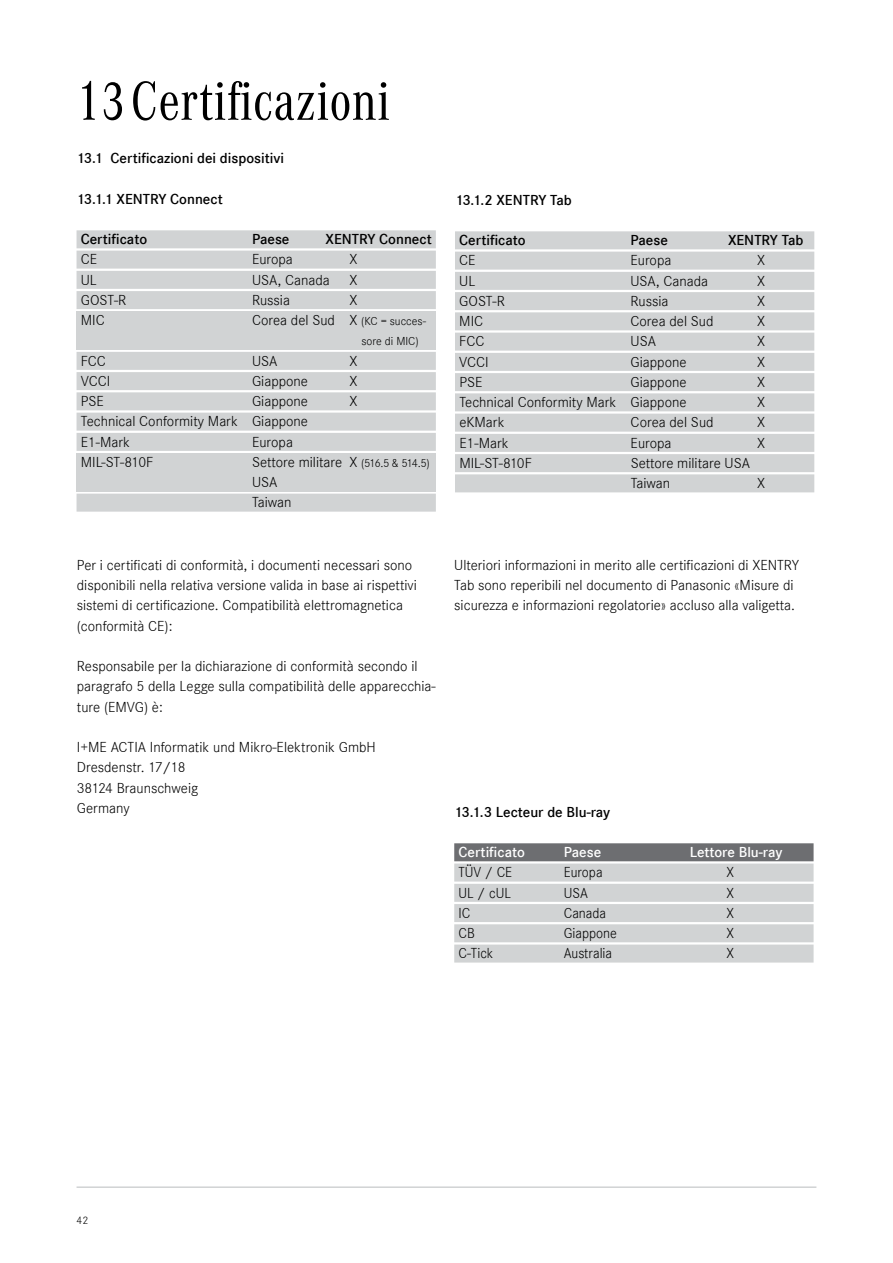
<style>
.page{position:relative;width:893px;height:1263px;background:#fff}
.page>*{position:absolute;margin:0;border:0;box-sizing:border-box;transform-origin:0 0}
.t1{font:57px "Corporate A Con";color:#000}
.t2{font:15px/20.2px "Corporate S Ligh";color:#000}
.t3{font:600 15px "Corporate S";color:#000}
.t4{font:15px "Corporate S Ligh";color:#000;scale:.95 1}
.t5{font:600 15px "Corporate S";color:#fff}
.t6{font:12px "Corporate S Ligh";color:#000}
.t7{font:11.25px "Corporate S Ligh";color:#000}
.s1{font-size:12px}
</style>
<div class="page">
<hr style="left:77px;top:1186px;width:739px;height:2px;background:#d1d3d4">
<div style="left:77px;top:453px;width:359px;height:38px;background:#d1d3d4"></div>
<div style="left:77px;top:312px;width:359px;height:38px;background:#d1d3d4"></div>
<div style="left:77px;top:230px;width:359px;height:18px;background:#d1d3d4"></div>
<div style="left:77px;top:251px;width:359px;height:18px;background:#d1d3d4"></div>
<div style="left:77px;top:271px;width:359px;height:18px;background:#d1d3d4"></div>
<div style="left:77px;top:291px;width:359px;height:18px;background:#d1d3d4"></div>
<div style="left:77px;top:311px;width:359px;height:18px;background:#d1d3d4"></div>
<div style="left:77px;top:352px;width:359px;height:18px;background:#d1d3d4"></div>
<div style="left:77px;top:372px;width:359px;height:18px;background:#d1d3d4"></div>
<div style="left:77px;top:392px;width:359px;height:18px;background:#d1d3d4"></div>
<div style="left:77px;top:413px;width:359px;height:18px;background:#d1d3d4"></div>
<div style="left:77px;top:433px;width:359px;height:18px;background:#d1d3d4"></div>
<div style="left:77px;top:494px;width:359px;height:18px;background:#d1d3d4"></div>
<div style="left:455px;top:231px;width:359px;height:18px;background:#d1d3d4"></div>
<div style="left:455px;top:252px;width:359px;height:18px;background:#d1d3d4"></div>
<div style="left:455px;top:272px;width:359px;height:18px;background:#d1d3d4"></div>
<div style="left:455px;top:292px;width:359px;height:18px;background:#d1d3d4"></div>
<div style="left:455px;top:312px;width:359px;height:18px;background:#d1d3d4"></div>
<div style="left:455px;top:333px;width:359px;height:18px;background:#d1d3d4"></div>
<div style="left:455px;top:353px;width:359px;height:18px;background:#d1d3d4"></div>
<div style="left:455px;top:373px;width:359px;height:18px;background:#d1d3d4"></div>
<div style="left:455px;top:393px;width:359px;height:18px;background:#d1d3d4"></div>
<div style="left:455px;top:414px;width:359px;height:18px;background:#d1d3d4"></div>
<div style="left:455px;top:434px;width:359px;height:18px;background:#d1d3d4"></div>
<div style="left:455px;top:454px;width:359px;height:18px;background:#d1d3d4"></div>
<div style="left:455px;top:474px;width:359px;height:18px;background:#d1d3d4"></div>
<div style="left:454px;top:843px;width:360px;height:18px;background:#6d6e71"></div>
<div style="left:454px;top:863px;width:360px;height:18px;background:#d1d3d4"></div>
<div style="left:454px;top:884px;width:360px;height:18px;background:#d1d3d4"></div>
<div style="left:454px;top:904px;width:360px;height:18px;background:#d1d3d4"></div>
<div style="left:454px;top:924px;width:360px;height:18px;background:#d1d3d4"></div>
<div style="left:454px;top:944px;width:360px;height:18px;background:#d1d3d4"></div>
<h1 class="t1" style="left:77px;top:70px;width:315px">13Certificazioni</h1>
<p class="t3" style="left:77px;top:149px;width:209px">13.1 Certificazioni dei dispositivi</p>
<p class="t3" style="left:77px;top:190px;width:148px">13.1.1 XENTRY Connect</p>
<p class="t3" style="left:81px;top:230px;width:68px">Certificato</p>
<p class="t3" style="left:252px;top:230px;width:39px">Paese</p>
<p class="t3" style="left:326px;top:230px;width:108px">XENTRY Connect</p>
<p class="t2" style="left:81px;top:249px;width:18px">CE</p>
<p class="t2" style="left:252px;top:249px;width:42px">Europa</p>
<p class="t2" style="left:350px;top:249px;width:9px">X</p>
<p class="t2" style="left:81px;top:270px;width:18px">UL</p>
<p class="t2" style="left:252px;top:270px;width:79px">USA, Canada</p>
<p class="t2" style="left:350px;top:270px;width:9px">X</p>
<p class="t2" style="left:81px;top:290px;width:47px">GOST-R</p>
<p class="t2" style="left:252px;top:290px;width:39px">Russia</p>
<p class="t2" style="left:350px;top:290px;width:9px">X</p>
<p class="t2" style="left:81px;top:310px;width:25px">MIC</p>
<p class="t2" style="left:252px;top:310px;width:175px">Corea del Sud X <span class="s1">(KC = succes-</span></p>
<p class="t6" style="left:362px;top:335px;width:59px">sore di MIC)</p>
<p class="t2" style="left:81px;top:351px;width:27px">FCC</p>
<p class="t2" style="left:252px;top:351px;width:27px">USA</p>
<p class="t2" style="left:350px;top:351px;width:9px">X</p>
<p class="t2" style="left:81px;top:371px;width:31px">VCCI</p>
<p class="t2" style="left:252px;top:371px;width:58px">Giappone</p>
<p class="t2" style="left:350px;top:371px;width:9px">X</p>
<p class="t2" style="left:81px;top:391px;width:25px">PSE</p>
<p class="t2" style="left:252px;top:391px;width:58px">Giappone</p>
<p class="t2" style="left:350px;top:391px;width:9px">X</p>
<p class="t2" style="left:81px;top:411px;width:229px">Technical Conformity Mark Giappone<br>E1-Mark</p>
<p class="t2" style="left:252px;top:432px;width:42px">Europa</p>
<p class="t2" style="left:81px;top:452px;width:74px">MIL-ST-810F</p>
<p class="t2" style="left:252px;top:452px;width:179px">Settore militare X <span class="s1">(516.5 &amp; 514.5)<br></span>USA<br>Taiwan</p>
<p class="t3" style="left:455px;top:191px;width:118px">13.1.2 XENTRY Tab</p>
<p class="t3" style="left:459px;top:232px;width:68px">Certificato</p>
<p class="t3" style="left:630px;top:232px;width:39px">Paese</p>
<p class="t3" style="left:728px;top:232px;width:77px">XENTRY Tab</p>
<p class="t2" style="left:459px;top:250px;width:18px">CE</p>
<p class="t2" style="left:630px;top:250px;width:42px">Europa</p>
<p class="t2" style="left:757px;top:250px;width:9px">X</p>
<p class="t2" style="left:459px;top:271px;width:18px">UL</p>
<p class="t2" style="left:630px;top:271px;width:79px">USA, Canada</p>
<p class="t2" style="left:757px;top:271px;width:9px">X</p>
<p class="t2" style="left:459px;top:291px;width:47px">GOST-R</p>
<p class="t2" style="left:630px;top:291px;width:39px">Russia</p>
<p class="t2" style="left:757px;top:291px;width:9px">X</p>
<p class="t2" style="left:459px;top:311px;width:25px">MIC</p>
<p class="t2" style="left:631px;top:311px;width:84px">Corea del Sud</p>
<p class="t2" style="left:757px;top:311px;width:9px">X</p>
<p class="t2" style="left:459px;top:331px;width:27px">FCC</p>
<p class="t2" style="left:631px;top:331px;width:27px">USA</p>
<p class="t2" style="left:757px;top:331px;width:9px">X</p>
<p class="t2" style="left:459px;top:352px;width:31px">VCCI</p>
<p class="t2" style="left:631px;top:352px;width:58px">Giappone</p>
<p class="t2" style="left:757px;top:352px;width:9px">X</p>
<p class="t2" style="left:459px;top:372px;width:25px">PSE</p>
<p class="t2" style="left:631px;top:372px;width:58px">Giappone</p>
<p class="t2" style="left:757px;top:372px;width:9px">X</p>
<p class="t2" style="left:459px;top:392px;width:229px">Technical Conformity Mark Giappone</p>
<p class="t2" style="left:757px;top:392px;width:9px">X</p>
<p class="t2" style="left:459px;top:412px;width:47px">eKMark</p>
<p class="t2" style="left:631px;top:412px;width:84px">Corea del Sud</p>
<p class="t2" style="left:757px;top:412px;width:9px">X</p>
<p class="t2" style="left:459px;top:433px;width:51px">E1-Mark</p>
<p class="t2" style="left:631px;top:433px;width:42px">Europa</p>
<p class="t2" style="left:757px;top:433px;width:9px">X</p>
<p class="t2" style="left:459px;top:453px;width:74px">MIL-ST-810F</p>
<p class="t2" style="left:631px;top:453px;width:121px">Settore militare USA<br>Taiwan</p>
<p class="t2" style="left:757px;top:473px;width:9px">X</p>
<p class="t2" style="left:77px;top:555px;width:341px">Per i certificati di conformità, i documenti necessari sono disponibili nella relativa versione valida in base ai rispettivi sistemi di certificazione. Compatibilità elettromagnetica (conformità CE):</p>
<p class="t2" style="left:77px;top:656px;width:360px">Responsabile per la dichiarazione di conformità secondo il paragrafo 5 della Legge sulla compatibilità delle apparecchia&shy;ture (EMVG) è:</p>
<p class="t2" style="left:77px;top:737px;width:301px">I+ME ACTIA Informatik und Mikro-Elektronik GmbH<br>Dresdenstr. 17/18<br>38124 Braunschweig<br>Germany</p>
<p class="t2" style="left:454px;top:555px;width:347px">Ulteriori informazioni in merito alle certificazioni di XENTRY<br>Tab sono reperibili nel documento di Panasonic «Misure di sicurezza e informazioni regolatorie» accluso alla valigetta.</p>
<p class="t3" style="left:454px;top:803px;width:157px">13.1.3 Lecteur de Blu-ray</p>
<p class="t5" style="left:458px;top:843px;width:68px">Certificato</p>
<p class="t5" style="left:564px;top:843px;width:39px">Paese</p>
<p class="t5" style="left:690px;top:843px;width:94px">Lettore Blu-ray</p>
<p class="t4" style="left:458px;top:864px;width:58px">TÜV / CE</p>
<p class="t4" style="left:564px;top:864px;width:42px">Europa</p>
<p class="t4" style="left:726px;top:864px;width:9px">X</p>
<p class="t4" style="left:458px;top:884px;width:57px">UL / cUL</p>
<p class="t4" style="left:564px;top:884px;width:27px">USA</p>
<p class="t4" style="left:726px;top:884px;width:9px">X</p>
<p class="t4" style="left:458px;top:904px;width:14px">IC</p>
<p class="t4" style="left:564px;top:904px;width:46px">Canada</p>
<p class="t4" style="left:726px;top:904px;width:9px">X</p>
<p class="t4" style="left:458px;top:925px;width:19px">CB</p>
<p class="t4" style="left:564px;top:925px;width:57px">Giappone</p>
<p class="t4" style="left:726px;top:925px;width:9px">X</p>
<p class="t4" style="left:458px;top:945px;width:38px">C-Tick</p>
<p class="t4" style="left:564px;top:945px;width:52px">Australia</p>
<p class="t4" style="left:726px;top:945px;width:9px">X</p>
<p class="t7" style="left:77px;top:1214px;width:13px">42</p>
</div>
